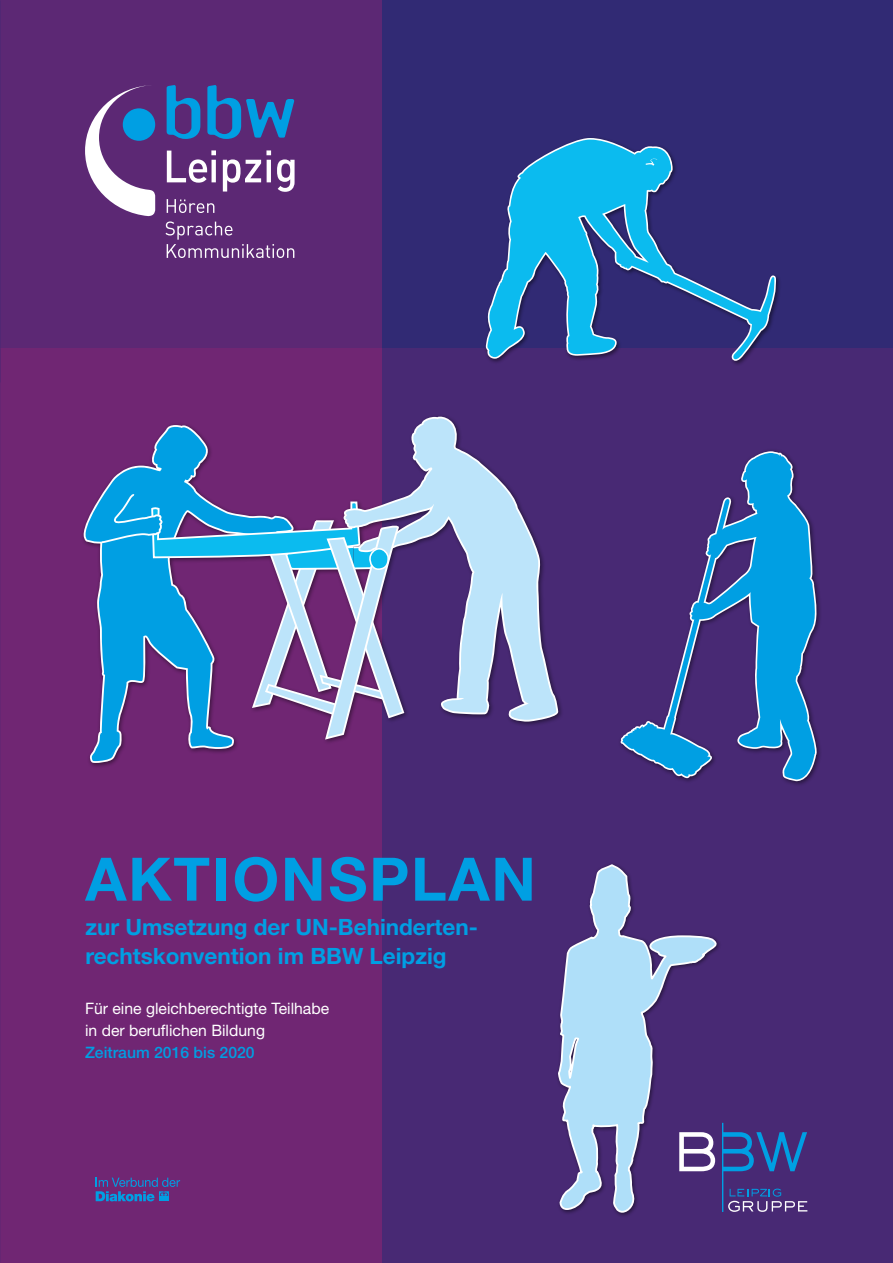
<style>
.page{position:relative;width:893px;height:1263px;background:#fff}
.page>*{position:absolute;margin:0;border:0;box-sizing:border-box;transform-origin:0 0}
.t1{font:700 60px "Helvetica Neue LT Std";letter-spacing:.03em;color:#009fe3}
.t2{font:700 22.5px/29.7px "Helvetica Neue LT Std";color:#009fe3}
.t3{font:15.75px/21.8px "Helvetica Neue LT Std";color:#fff}
.t4{font:500 15.75px "Helvetica Neue LT Std";color:#009fe3}
</style>
<div class="page">
<div style="left:0;top:0;width:383px;height:383px;background:#5c2874"></div>
<div style="left:0;top:349px;width:383px;height:914px;background:#702673"></div>
<div style="left:383px;top:0;width:510px;height:383px;background:#312a74"></div>
<div style="left:383px;top:349px;width:510px;height:914px;background:#482974"></div>
<svg style="left:167px;top:85px;width:128px;height:54px"></svg>
<svg style="left:167px;top:199px;width:47px;height:14px"></svg>
<svg style="left:165px;top:221px;width:129px;height:37px"></svg>
<svg style="left:167px;top:150px;width:49px;height:33px"></svg>
<svg style="left:223px;top:150px;width:48px;height:42px"></svg>
<svg style="left:277px;top:159px;width:18px;height:33px"></svg>
<svg style="left:85px;top:85px;width:70px;height:131px"></svg>
<svg style="left:96px;top:1177px;width:84px;height:24px"></svg>
<svg style="left:557px;top:864px;width:162px;height:349px"></svg>
<div style="left:483px;top:135px;width:298px;height:231px;background:#000;opacity:.5"></div>
<svg style="left:486px;top:138px;width:290px;height:223px"></svg>
<svg style="left:645px;top:157px;width:17px;height:9px"></svg>
<svg style="left:620px;top:451px;width:199px;height:330px"></svg>
<div style="left:81px;top:413px;width:483px;height:356px;background:#000;opacity:.5"></div>
<svg style="left:81px;top:425px;width:213px;height:338px"></svg>
<svg style="left:343px;top:417px;width:215px;height:305px"></svg>
<svg style="left:100px;top:493px;width:305px;height:248px"></svg>
<svg style="left:679px;top:1132px;width:36px;height:39px"></svg>
<svg style="left:722px;top:1123px;width:85px;height:89px"></svg>
<h1 class="t1" style="left:85px;top:842px;width:452px">AKTIONSPLAN</h1>
<p class="t2" style="left:85px;top:911px;width:394px">zur Umsetzung der UN-Behinderten&shy;rechtskonvention im BBW Leipzig</p>
<p class="t3" style="left:85px;top:997px;width:246px">Für eine gleichberechtigte Teilhabe in der beruflichen Bildung</p>
<p class="t4" style="left:85px;top:1042px;width:171px">Zeitraum 2016 bis 2020</p>
</div>
